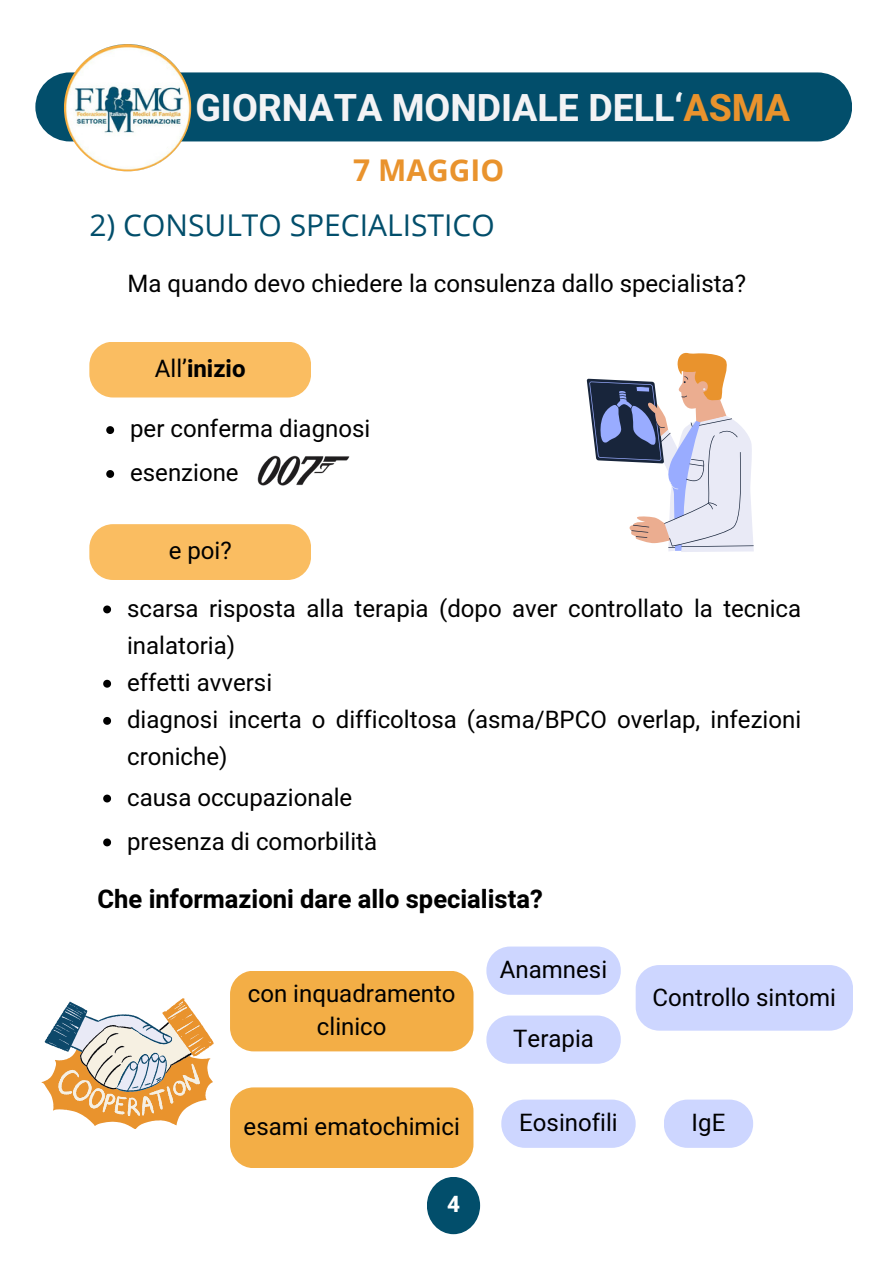
<style>
.page{position:relative;width:894px;height:1264px;background:#fff}
.page>*{position:absolute;margin:0;border:0;box-sizing:border-box;transform-origin:0 0}
.t1{font:700 37.5px "Heebo";color:#f3f3f5}
.t2{font:30px "Open Sans";color:#024e6b}
.t3{font:700 30px "Open Sans";color:#e9932d}
.t4{font:700 25.5px "Heebo";color:#000}
.t5{font:24px/37.2px "Heebo";color:#000}
.t6{font:700 24px "Heebo";color:#000}
.t7{font:700 22.5px "Heebo";color:#fff}
.s1{color:#e9932d}
.s2{font-weight:400}
</style>
<div class="page">
<div style="left:35px;top:72px;width:816px;height:69px;background:#024e6b;border-radius:34px"></div>
<img style="left:64px;top:44px;width:127px;height:127px;border-radius:50%">
<div style="left:427px;top:1176px;width:53px;height:58px;background:#024e6b;border-radius:50%"></div>
<div style="left:89px;top:342px;width:222px;height:55px;background:#fabd61;border-radius:24px"></div>
<img style="left:257px;top:455px;width:93px;height:31px">
<div style="left:89px;top:524px;width:222px;height:56px;background:#fabd61;border-radius:24px"></div>
<svg style="left:586px;top:352px;width:167px;height:200px"></svg>
<div style="left:230px;top:970px;width:243px;height:81px;background:#f3ae46;border-radius:24px"></div>
<div style="left:230px;top:1087px;width:243px;height:81px;background:#f3ae46;border-radius:24px"></div>
<div style="left:486px;top:946px;width:134px;height:48px;background:#cdd6ff;border-radius:24px"></div>
<div style="left:486px;top:1015px;width:134px;height:48px;background:#cdd6ff;border-radius:24px"></div>
<div style="left:635px;top:965px;width:217px;height:65px;background:#cdd6ff;border-radius:24px"></div>
<div style="left:501px;top:1099px;width:134px;height:48px;background:#cdd6ff;border-radius:24px"></div>
<div style="left:663px;top:1099px;width:90px;height:48px;background:#cdd6ff;border-radius:24px"></div>
<svg style="left:41px;top:998px;width:172px;height:130px"></svg>
<svg style="left:106px;top:426px;width:8px;height:8px"></svg>
<svg style="left:106px;top:470px;width:8px;height:8px"></svg>
<svg style="left:103px;top:605px;width:8px;height:8px"></svg>
<svg style="left:103px;top:679px;width:8px;height:8px"></svg>
<svg style="left:103px;top:717px;width:8px;height:7px"></svg>
<svg style="left:103px;top:794px;width:8px;height:8px"></svg>
<svg style="left:103px;top:838px;width:8px;height:8px"></svg>
<p class="t1" style="left:195px;top:82px;width:596px">GIORNATA MONDIALE DELL‘<span class="s1">ASMA</span></p>
<p class="t3" style="left:353px;top:149px;width:152px">7 MAGGIO</p>
<p class="t2" style="left:89px;top:204px;width:407px">2) CONSULTO SPECIALISTICO</p>
<p class="t5" style="left:128px;top:266px;width:619px">Ma quando devo chiedere la consulenza dallo specialista?</p>
<h2 class="t6" style="left:155px;top:351px;width:92px"><span class="s2">All’</span>inizio</h2>
<h4 class="t5" style="left:130px;top:411px;width:241px">per conferma diagnosi</h4>
<p class="t5" style="left:130px;top:455px;width:110px">esenzione</p>
<p class="t5" style="left:169px;top:533px;width:64px">e poi?</p>
<p class="t5" style="left:127px;top:590px;width:675px">scarsa risposta alla terapia (dopo aver controllato la tecnica inalatoria)</p>
<p class="t5" style="left:127px;top:665px;width:146px">effetti avversi</p>
<p class="t5" style="left:127px;top:702px;width:675px">diagnosi incerta o difficoltosa (asma/BPCO overlap, infezioni croniche)</p>
<p class="t5" style="left:127px;top:779px;width:227px">causa occupazionale</p>
<p class="t5" style="left:127px;top:823px;width:251px">presenza di comorbilità</p>
<p class="t4" style="left:97px;top:881px;width:446px">Che informazioni dare allo specialista?</p>
<p class="t5" style="left:248px;top:978px;width:209px;line-height:32.7px;text-align:center">con inquadramento clinico</p>
<p class="t5" style="left:243px;top:1108px;width:218px">esami ematochimici</p>
<h1 class="t7" style="left:447px;top:1188px;width:14px">4</h1>
<p class="t5" style="left:500px;top:951px;width:109px">Anamnesi</p>
<p class="t5" style="left:513px;top:1020px;width:82px">Terapia</p>
<p class="t5" style="left:652px;top:979px;width:185px">Controllo sintomi</p>
<p class="t5" style="left:519px;top:1104px;width:100px">Eosinofili</p>
<p class="t5" style="left:691px;top:1104px;width:35px">IgE</p>
</div>
